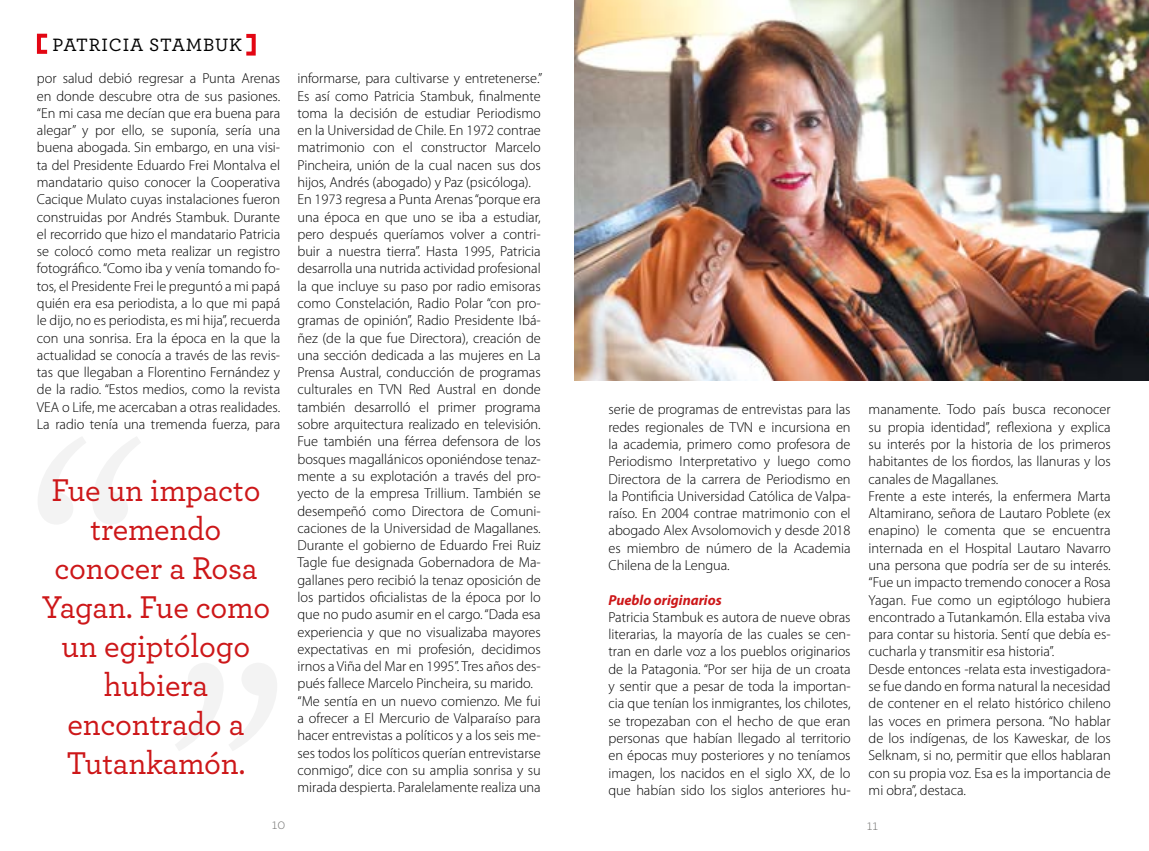
<style>
.page{position:relative;width:1149px;height:851px;background:#fff}
.page>*{position:absolute;margin:0;border:0;box-sizing:border-box;transform-origin:0 0}
.t1{font:500 33px/39px "Archer";letter-spacing:-.005em;color:#cd1719;text-align:center}
.t2{font:500 18.75px "Archer";letter-spacing:.045em;color:#000}
.t3{font:300 15px "Archer";color:#6d6d6c}
.t4{font:300 14.55px/17.2px "Myriad Pro";letter-spacing:-.005em;color:#000;text-align:justify}
.t5{font:italic 700 14.55px "Myriad Pro";letter-spacing:-.005em;color:#cd1719}
</style>
<div class="page">
<svg style="left:38px;top:437px;width:103px;height:87px"></svg>
<svg style="left:176px;top:663px;width:101px;height:88px"></svg>
<img style="left:574px;top:0;width:574px;height:380px">
<div style="left:37px;top:34px;width:12px;height:20px;border:4px solid #e30613"></div>
<div style="left:244px;top:34px;width:11px;height:22px;border:4px solid #e30613"></div>
<p class="t2" style="left:53px;top:31px;width:191px">PATRICIA STAMBUK</p>
<p class="t4" style="left:37px;top:70px;width:245px">por salud debió regresar a Punta Arenas en donde descubre otra de sus pasiones. “En mi casa me decían que era buena para alegar” y por ello, se suponía, sería una buena abogada. Sin embargo, en una visi&shy;ta del Presidente Eduardo Frei Montalva el mandatario quiso conocer la Cooperativa Cacique Mulato cuyas instalaciones fueron construidas por Andrés Stambuk. Durante el recorrido que hizo el mandatario Patricia se colocó como meta realizar un registro fotográfico. “Como iba y venía tomando fo&shy;tos, el Presidente Frei le preguntó a mi papá quién era esa periodista, a lo que mi papá le dijo, no es periodista, es mi hija”, recuerda con una sonrisa. Era la época en la que la actualidad se conocía a través de las revis&shy;tas que llegaban a Florentino Fernández y de la radio. “Estos medios, como la revista VEA o Life, me acercaban a otras realidades.<br>La radio tenía una tremenda fuerza, para</p>
<p class="t4" style="left:297px;top:70px;width:246px;text-align:left">informarse, para cultivarse y entretenerse.” Es así como Patricia Stambuk, finalmente toma la decisión de estudiar Periodismo en la Universidad de Chile. En 1972 contrae matrimonio con el constructor Marcelo Pincheira, unión de la cual nacen sus dos hijos, Andrés (abogado) y Paz (psicóloga).<br>En 1973 regresa a Punta Arenas “porque era una época en que uno se iba a estudiar, pero después queríamos volver a contri&shy;buir a nuestra tierra”. Hasta 1995, Patricia desarrolla una nutrida actividad profesional la que incluye su paso por radio emisoras como Constelación, Radio Polar “con pro&shy;gramas de opinión”, Radio Presidente Ibá&shy;ñez (de la que fue Directora), creación de una sección dedicada a las mujeres en La Prensa Austral, conducción de programas culturales en TVN Red Austral en donde también desarrolló el primer programa sobre arquitectura realizado en televisión.<br>Fue también una férrea defensora de los bosques magallánicos oponiéndose tenaz&shy;mente a su explotación a través del pro&shy;yecto de la empresa Trillium. También se desempeñó como Directora de Comuni&shy;caciones de la Universidad de Magallanes.<br>Durante el gobierno de Eduardo Frei Ruiz Tagle fue designada Gobernadora de Ma&shy;gallanes pero recibió la tenaz oposición de los partidos oficialistas de la época por lo que no pudo asumir en el cargo. “Dada esa experiencia y que no visualizaba mayores expectativas en mi profesión, decidimos irnos a Viña del Mar en 1995”. Tres años des&shy;pués fallece Marcelo Pincheira, su marido. “Me sentía en un nuevo comienzo. Me fui a ofrecer a El Mercurio de Valparaíso para hacer entrevistas a políticos y a los seis me&shy;ses todos los políticos querían entrevistarse conmigo”, dice con su amplia sonrisa y su mirada despierta. Paralelamente realiza una</p>
<h1 class="t1" style="left:42px;top:469px;width:230px">Fue un impacto tremendo conocer a Rosa<br>Yagan. Fue como un egiptólogo hubiera encontrado a<br>Tutankamón.</h1>
<p class="t4" style="left:608px;top:401px;width:243px">serie de programas de entrevistas para las redes regionales de TVN e incursiona en la academia, primero como profesora de Periodismo Interpretativo y luego como Directora de la carrera de Periodismo en la Pontificia Universidad Católica de Valpa&shy;raíso. En 2004 contrae matrimonio con el abogado Alex Avsolomovich y desde 2018 es miembro de número de la Academia Chilena de la Lengua.</p>
<p class="t5" style="left:608px;top:591px;width:115px">Pueblo originarios</p>
<p class="t4" style="left:608px;top:608px;width:243px">Patricia Stambuk es autora de nueve obras literarias, la mayoría de las cuales se cen&shy;tran en darle voz a los pueblos originarios de la Patagonia. “Por ser hija de un croata y sentir que a pesar de toda la importan&shy;cia que tenían los inmigrantes, los chilotes, se tropezaban con el hecho de que eran personas que habían llegado al territorio en épocas muy posteriores y no teníamos imagen, los nacidos en el siglo XX, de lo que habían sido los siglos anteriores hu-</p>
<p class="t4" style="left:868px;top:401px;width:243px;text-align:left">manamente. Todo país busca reconocer su propia identidad”, reflexiona y explica su interés por la historia de los primeros habitantes de los fiordos, las llanuras y los canales de Magallanes.<br>Frente a este interés, la enfermera Marta Altamirano, señora de Lautaro Poblete (ex enapino) le comenta que se encuentra internada en el Hospital Lautaro Navarro una persona que podría ser de su interés. “Fue un impacto tremendo conocer a Rosa Yagan. Fue como un egiptólogo hubiera encontrado a Tutankamón. Ella estaba viva para contar su historia. Sentí que debía es&shy;cucharla y transmitir esa historia”.<br>Desde entonces -relata esta investigadora&shy;se fue dando en forma natural la necesidad de contener en el relato histórico chileno las voces en primera persona. “No hablar de los indígenas, de los Kaweskar, de los Selknam, si no, permitir que ellos hablaran con su propia voz. Esa es la importancia de mi obra”, destaca.</p>
<p class="t3" style="left:272px;top:814px;width:15px">10</p>
<p class="t3" style="left:866px;top:814px;width:13px">11</p>
</div>
